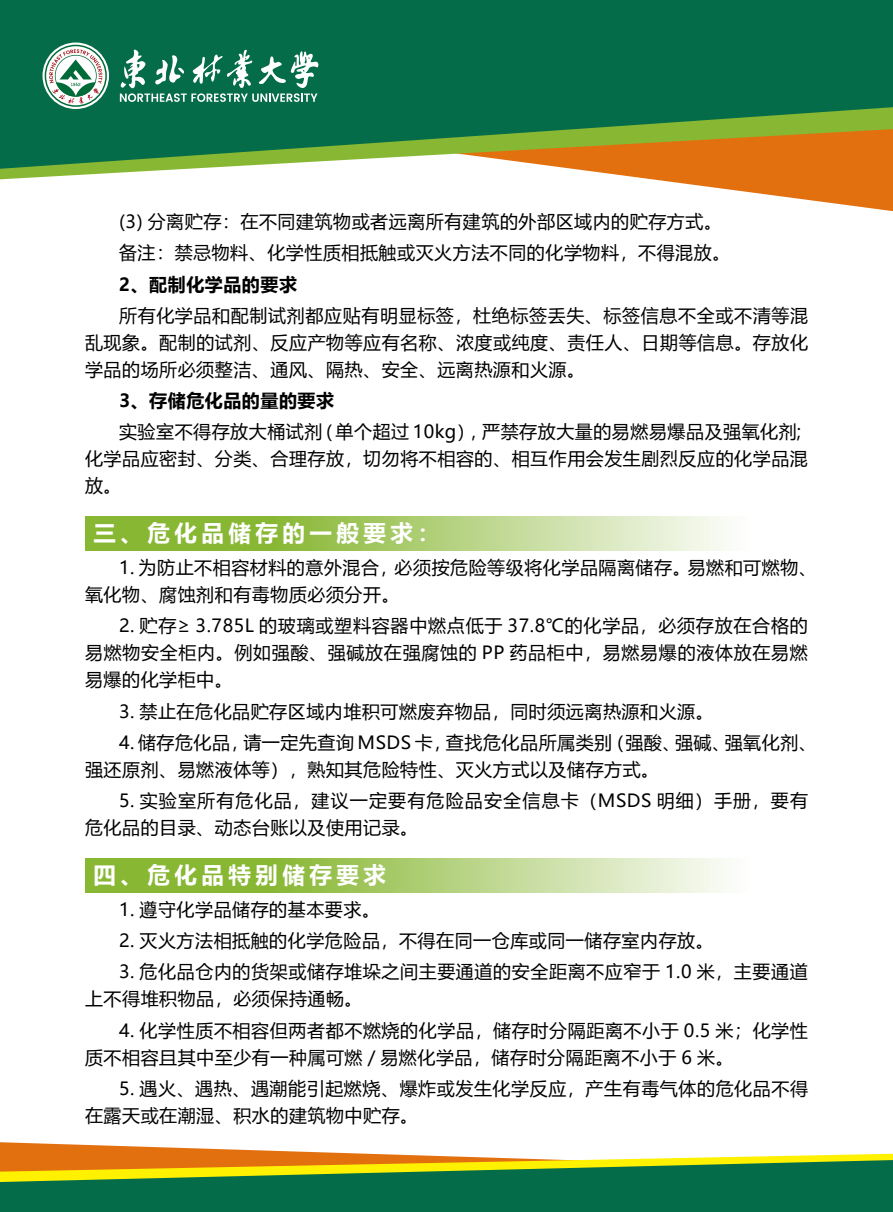
<style>
.page{position:relative;width:893px;height:1212px;background:#fff}
.page>*{position:absolute;margin:0;border:0;box-sizing:border-box;transform-origin:0 0}
.t1{font:700 22.5px "Microsoft Ya Hei";letter-spacing:.2em;color:#fff}
.t2{font:18px/27px "Microsoft Ya Hei";letter-spacing:.03em;color:#000}
.t3{font:18px/27px "Microsoft Ya Hei";letter-spacing:.065em;color:#000}
.t4{font:700 18px "Microsoft Ya Hei";letter-spacing:.03em;color:#000}
</style>
<div class="page">
<svg style="left:658px;top:180px;width:235px;height:32px"></svg>
<svg style="left:0;top:1142px;width:342px;height:11px"></svg>
<svg style="left:0;top:170px;width:893px;height:10px"></svg>
<svg style="left:0;top:1153px;width:893px;height:7px"></svg>
<svg style="left:0;top:0;width:893px;height:170px;background:#2a7745"></svg>
<svg style="left:0;top:1160px;width:893px;height:52px;background:#377e39"></svg>
<svg style="left:43px;top:43px;width:66px;height:66px"></svg>
<svg style="left:120px;top:48px;width:198px;height:54px"></svg>
<svg style="left:45px;top:45px;width:62px;height:62px"></svg>
<svg style="left:85px;top:516px;width:641px;height:34px;background:#afcf77"></svg>
<svg style="left:85px;top:858px;width:641px;height:34px;background:#afcf77"></svg>
<p class="t2" style="left:119px;top:205px;width:613px;line-height:31.2px">(3) 分离贮存：在不同建筑物或者远离所有建筑的外部区域内的贮存方式。备注：禁忌物料、化学性质相抵触或灭火方法不同的化学物料，不得混放。</p>
<p class="t4" style="left:119px;top:272px;width:179px">2、配制化学品的要求</p>
<p class="t2" style="left:85px;top:301px;width:724px;text-align:justify;text-indent:34px">所有化学品和配制试剂都应贴有明显标签，杜绝标签丢失、标签信息不全或不清等混乱现象。配制的试剂、反应产物等应有名称、浓度或纯度、责任人、日期等信息。存放化学品的场所必须整洁、通风、隔热、安全、远离热源和火源。</p>
<p class="t4" style="left:119px;top:388px;width:217px">3、存储危化品的量的要求</p>
<p class="t2" style="left:85px;top:418px;width:729px;text-indent:34px">实验室不得存放大桶试剂 ( 单个超过 10kg），严禁存放大量的易燃易爆品及强氧化剂；化学品应密封、分类、合理存放，切勿将不相容的、相互作用会发生剧烈反应的化学品混放。</p>
<p class="t1" style="left:94px;top:517px;width:348px">三、危化品储存的一般要求：</p>
<p class="t2" style="left:85px;top:554px;width:733px;text-indent:34px">1. 为防止不相容材料的意外混合，必须按危险等级将化学品隔离储存。易燃和可燃物、氧化物、腐蚀剂和有毒物质必须分开。</p>
<p class="t2" style="left:85px;top:612px;width:724px;text-align:justify;text-indent:34px">2. 贮存≥ 3.785L 的玻璃或塑料容器中燃点低于 37.8℃的化学品，必须存放在合格的易燃物安全柜内。例如强酸、强碱放在强腐蚀的 PP 药品柜中，易燃易爆的液体放在易燃易爆的化学柜中。</p>
<p class="t2" style="left:119px;top:697px;width:596px">3. 禁止在危化品贮存区域内堆积可燃废弃物品，同时须远离热源和火源。</p>
<p class="t2" style="left:85px;top:728px;width:733px;text-indent:34px">4. 储存危化品，请一定先查询 MSDS 卡，查找危化品所属类别（强酸、强碱、强氧化剂、强还原剂、易燃液体等），熟知其危险特性、灭火方式以及储存方式。</p>
<p class="t3" style="left:85px;top:787px;width:724px;text-indent:34px">5. 实验室所有危化品，建议一定要有危险品安全信息卡（MSDS 明细）手册，要有危化品的目录、动态台账以及使用记录。</p>
<p class="t1" style="left:94px;top:859px;width:294px">四、危化品特别储存要求</p>
<p class="t2" style="left:119px;top:895px;width:262px">1. 遵守化学品储存的基本要求。</p>
<p class="t2" style="left:119px;top:927px;width:596px">2. 灭火方法相抵触的化学危险品，不得在同一仓库或同一储存室内存放。</p>
<p class="t2" style="left:85px;top:958px;width:724px;text-indent:34px">3. 危化品仓内的货架或储存堆垛之间主要通道的安全距离不应窄于 1.0 米，主要通道上不得堆积物品，必须保持通畅。</p>
<p class="t2" style="left:85px;top:1016px;width:724px;text-indent:34px">4. 化学性质不相容但两者都不燃烧的化学品，储存时分隔距离不小于 0.5 米；化学性质不相容且其中至少有一种属可燃 / 易燃化学品，储存时分隔距离不小于 6 米。</p>
<p class="t2" style="left:85px;top:1074px;width:724px;text-indent:34px">5. 遇火、遇热、遇潮能引起燃烧、爆炸或发生化学反应，产生有毒气体的危化品不得在露天或在潮湿、积水的建筑物中贮存。</p>
</div>
